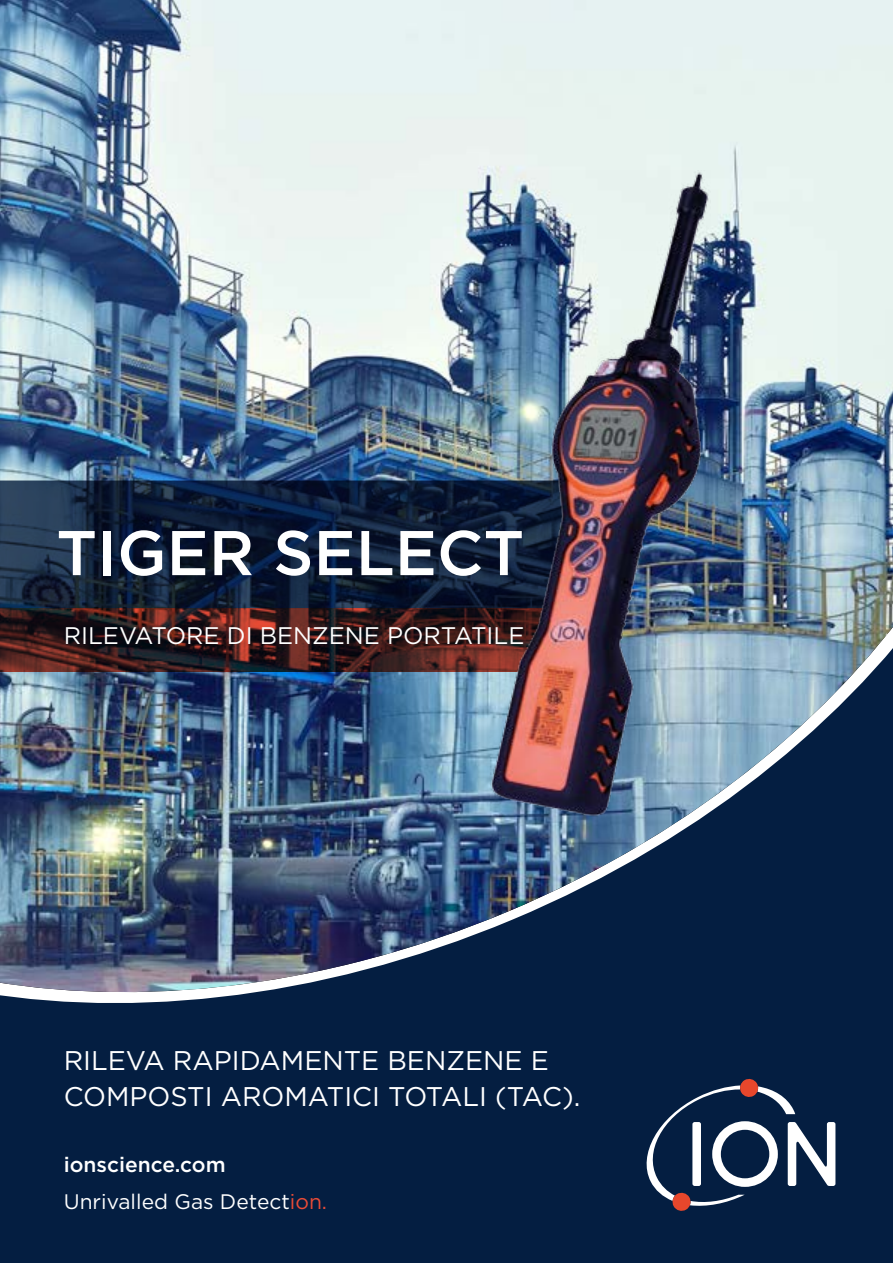
<style>
.page{position:relative;width:893px;height:1263px;background:#041e41}
.page>*{position:absolute;margin:0;border:0;box-sizing:border-box;transform-origin:0 0}
.t1{font:500 63px "Gotham";color:#fff}
.t2{font:27px/36px "Gotham";color:#fff}
.t3{font:24px "Gotham";color:#fff}
.t4{font:21px/36.2px "Gotham";color:#fff}
.s1{font-weight:500}
.s2{color:#e84b37}
</style>
<div class="page">
<img style="left:0;top:0;width:893px;height:1003px">
<svg style="left:646px;top:1078px;width:189px;height:133px"></svg>
<svg style="left:0;top:480px;width:489px;height:128px"></svg>
<svg style="left:0;top:608px;width:489px;height:64px;background:#3b1c1c"></svg>
<img style="left:489px;top:170px;width:221px;height:649px">
<h1 class="t1" style="left:56px;top:512px;width:469px">tiger select</h1>
<p class="t3" style="left:64px;top:620px;width:462px">RILEVATORE DI BENZENE PORTATILE</p>
<p class="t2" style="left:64px;top:1042px;width:486px">RILEVA RAPIDAMENTE BENZENE E<br>COMPOSTI AROMATICI TOTALI (TAC</p>
<p class="t2" style="left:562px;top:1078px;width:20px">).</p>
<p class="t4" style="left:64px;top:1146px;width:265px"><span class="s1">ionscience.com<br></span>UNRIVALLED GAS DETECT<span class="s2">ION.</span></p>
</div>
